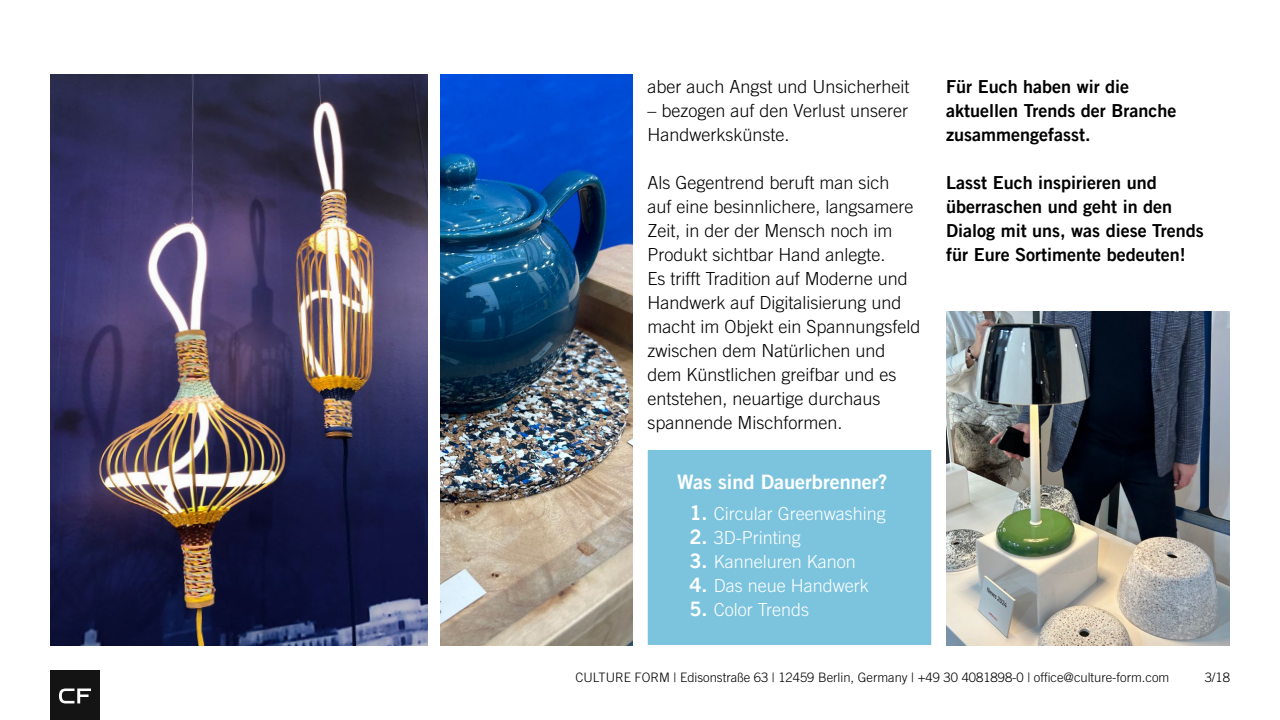
<style>
.page{position:relative;width:1280px;height:720px;background:#fff}
.page>*{position:absolute;margin:0;border:0;box-sizing:border-box;transform-origin:0 0}
.t1{font:20px "Trade Gothic LT Com Bd 2";color:#fff}
.t2{font:300 18px/24px "Trade Gothic LT Com";color:#000}
.t3{font:18px/24px "Trade Gothic LT Com Bd 2";color:#000}
.t4{font:300 18px "Trade Gothic LT Com";color:#fff}
.t5{font:300 13px "Trade Gothic LT Com";color:#000}
.s1{font-family:"Trade Gothic LT Com Bd 2";font-weight:400;font-size:20px}
</style>
<div class="page">
<img style="left:50px;top:75px;width:378px;height:570px">
<img style="left:440px;top:75px;width:192px;height:570px">
<img style="left:946px;top:312px;width:284px;height:333px">
<div style="left:50px;top:670px;width:50px;height:50px;background:#141414"></div>
<svg style="left:59px;top:688px;width:32px;height:15px"></svg>
<div style="left:648px;top:450px;width:283px;height:195px;background:#7cc4dd"></div>
<p class="t2" style="left:648px;top:74px;width:264px">aber auch Angst und Unsicherheit</p>
<p class="t2" style="left:648px;top:98px;width:262px">– bezogen auf den Verlust unserer<br>Handwerkskünste.</p>
<p class="t2" style="left:648px;top:170px;width:275px">Als Gegentrend beruft man sich<br>auf eine besinnlichere, langsamere<br>Zeit, in der der Mensch noch im<br>Produkt sichtbar Hand anlegte.<br>Es trifft Tradition auf Moderne und<br>Handwerk auf Digitalisierung und macht im Objekt ein Spannungsfeld zwischen dem Natürlichen und dem Künstlichen greifbar und es entstehen, neuartige durchaus spannende Mischformen.</p>
<p class="t1" style="left:677px;top:469px;width:212px">Was sind Dauerbrenner?</p>
<p class="t4" style="left:689px;top:503px;width:198px"><span class="s1">1.</span> Circular Greenwashing</p>
<p class="t4" style="left:689px;top:527px;width:113px"><span class="s1">2.</span> 3D-Printing</p>
<p class="t4" style="left:689px;top:551px;width:168px"><span class="s1">3.</span> Kanneluren Kanon</p>
<p class="t4" style="left:689px;top:575px;width:181px"><span class="s1">4.</span> Das neue Handwerk</p>
<p class="t4" style="left:689px;top:599px;width:121px"><span class="s1">5.</span> Color Trends</p>
<p class="t3" style="left:946px;top:75px;width:232px">Für Euch haben wir die aktuellen Trends der Branche zusammengefasst.</p>
<p class="t3" style="left:946px;top:171px;width:259px">Lasst Euch inspirieren und überraschen und geht in den<br>Dialog mit uns, was diese Trends für Eure Sortimente bedeuten!</p>
<p class="t5" style="left:576px;top:670px;width:595px">CULTURE FORM | Edisonstraße 63 | 12459 Berlin, Germany | +49 30 4081898-0 | office@culture-form.com</p>
<p class="t5" style="left:1205px;top:670px;width:27px">3/18</p>
</div>
